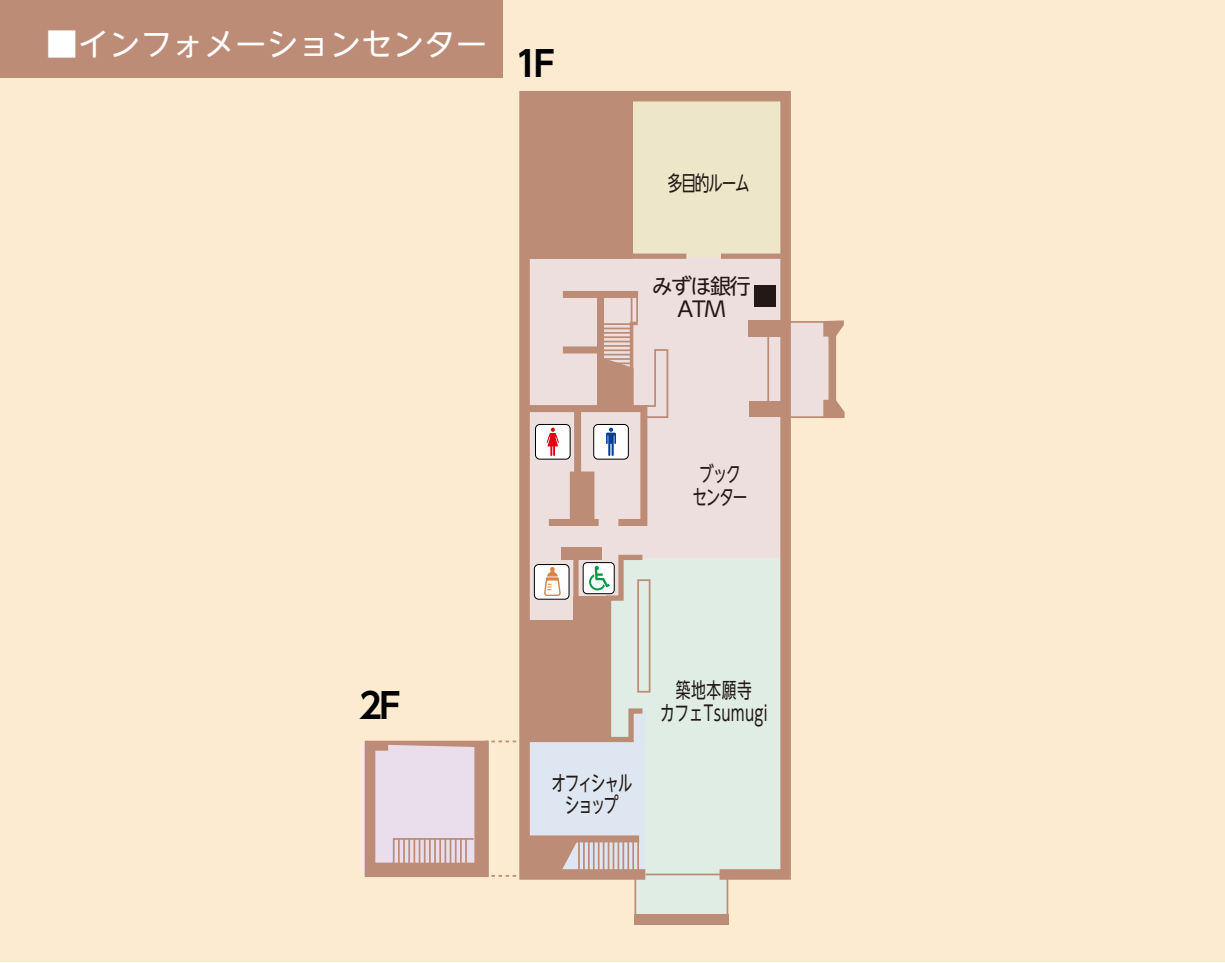
<style>
.page{position:relative;width:1225px;height:963px;background:#fff}
.page>*{position:absolute;margin:0;border:0;box-sizing:border-box;transform-origin:0 0}
.t1{font:700 35px "UD Shin Go NT Pr 6 De";color:#000}
.t2{font:31.5px "UD Shin Go NT Pr 6";color:#fff}
.t3{font:21px/22.8px "UD Shin Go NT Pr 6";letter-spacing:.03em;color:#231815;text-align:center;scale:.7 1}
.t4{font:21px/22.8px "UD Shin Go NT Pr 6";letter-spacing:-.075em;color:#231815;text-align:center;scale:.7 1}
.t5{font:21px/22.8px "UD Shin Go NT Pr 6";letter-spacing:-.105em;color:#231815;text-align:center;scale:.7 1}
.t6{font:21px/22.8px "UD Shin Go NT Pr 6";letter-spacing:-.075em;color:#231815;text-align:center}
</style>
<div class="page">
<div style="left:0;top:0;width:1225px;height:961px;background:#fdebd1"></div>
<div style="left:0;top:0;width:503px;height:78px;background:#bd8c77"></div>
<div style="left:636px;top:885px;width:93px;height:37px;background:#dfede4"></div>
<svg style="left:519px;top:91px;width:272px;height:794px"></svg>
<hr style="left:634px;top:875px;width:2px;height:47px;background:#bd8c77">
<hr style="left:727px;top:875px;width:1px;height:47px;background:#bd8c77">
<hr style="left:645px;top:873px;width:77px;height:2px;background:#bd8c77">
<div style="left:634px;top:914px;width:94px;height:11px;background:#bd8c77"></div>
<div style="left:525px;top:96px;width:108px;height:163px;background:#bd8c77"></div>
<div style="left:721px;top:253px;width:62px;height:6px;background:#bd8c77"></div>
<div style="left:624px;top:253px;width:62px;height:6px;background:#bd8c77"></div>
<div style="left:749px;top:400px;width:34px;height:16px;background:#bd8c77"></div>
<hr style="left:767px;top:328px;width:2px;height:75px;background:#bd8c77">
<svg style="left:772px;top:319px;width:73px;height:100px;background:#ddc4b8"></svg>
<hr style="left:788px;top:416px;width:38px;height:2px;background:#bd8c77">
<div style="left:561px;top:547px;width:40px;height:13px;background:#bd8c77"></div>
<div style="left:637px;top:579px;width:14px;height:113px;border:2px solid #bd8c77"></div>
<div style="left:563px;top:291px;width:75px;height:7px;background:#bd8c77"></div>
<svg style="left:520px;top:297px;width:149px;height:232px;background:#ddc6c0"></svg>
<div style="left:754px;top:285px;width:22px;height:21px;background:#231815"></div>
<svg style="left:365px;top:552px;width:283px;height:325px"></svg>
<h2 class="t2" style="left:46px;top:18px;width:442px">■インフォメーションセンター</h2>
<h1 class="t1" style="left:515px;top:35px;width:41px">1F</h1>
<p class="t4" style="left:668px;top:171px;width:119px">多目的ルーム</p>
<p class="t6" style="left:652px;top:274px;width:101px">みずほ銀行<br>ATM</p>
<p class="t4" style="left:692px;top:462px;width:80px">ブックセンター</p>
<h1 class="t1" style="left:359px;top:677px;width:44px">2F</h1>
<p class="t5" style="left:551px;top:770px;width:117px">オフィシャルショップ</p>
<p class="t3" style="left:660px;top:678px;width:155px">築地本願寺<br>カフェTsumugi</p>
</div>
